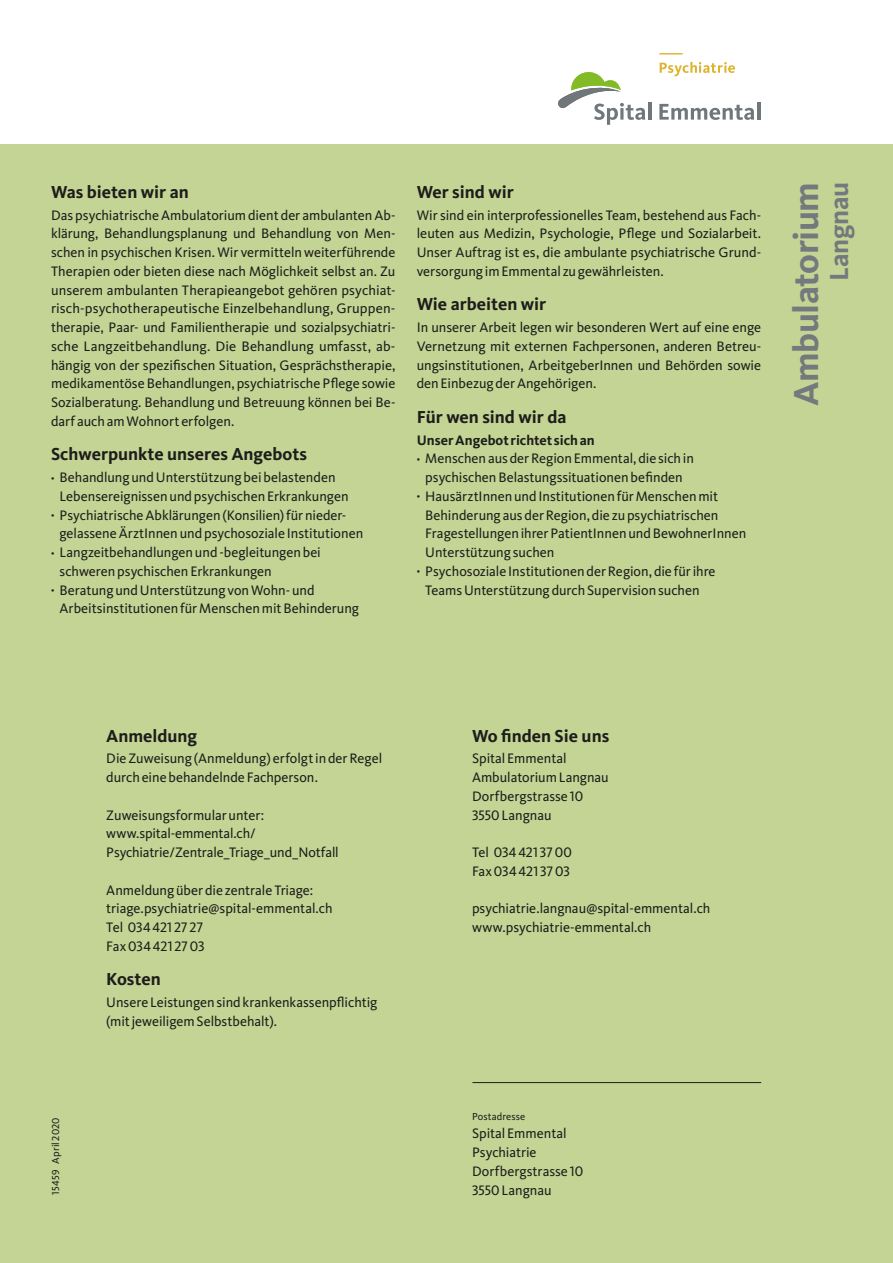
<style>
.page{position:relative;width:893px;height:1263px;background:#fff}
.page>*{position:absolute;margin:0;border:0;box-sizing:border-box;transform-origin:0 0}
.t1{font:700 36px "Kievit OT";letter-spacing:-.015em;color:#73797c}
.t2{font:700 27px "Kievit OT";letter-spacing:-.01em;color:#73797c}
.t3{font:700 18px "Kievit OT";color:#1d1d1b}
.t4{font:14.25px/18.8px "Kievit OT";letter-spacing:-.005em;color:#1d1d1b}
.t5{font:700 14.25px "Kievit OT";color:#1d1d1b}
.t6{font:10.5px "Kievit OT";letter-spacing:.01em;color:#1d1d1b}
.s1{font-size:9px}
</style>
<div class="page">
<svg style="left:660px;top:62px;width:75px;height:14px"></svg>
<hr style="left:648px;top:103px;width:3px;height:17px;background:#70777a">
<svg style="left:659px;top:104px;width:95px;height:16px"></svg>
<hr style="left:757px;top:103px;width:3px;height:17px;background:#70777a">
<svg style="left:558px;top:72px;width:87px;height:53px"></svg>
<hr style="left:659px;top:53px;width:24px;height:2px;background:#dfb22b">
<div style="left:0;top:145px;width:893px;height:1118px;background:#c3d494"></div>
<hr style="left:472px;top:1082px;width:289px;height:1px;background:#1d1d1b">
<p class="t3" style="left:51px;top:181px;width:139px">Was bieten wir an</p>
<p class="t4" style="left:51px;top:206px;width:346px;text-align:justify">Das psychiatrische Ambulatorium dient der ambulanten Ab&shy;klärung, Behandlungsplanung und Behandlung von Men&shy;schen in psychischen Krisen. Wir vermitteln weiterführende Therapien oder bieten diese nach Möglichkeit selbst an. Zu unserem ambulanten Therapieangebot gehören psychiat&shy;risch-psychotherapeutische Einzelbehandlung, Gruppen&shy;therapie, Paar- und Familientherapie und sozialpsychiatri&shy;sche Langzeitbehandlung. Die Behandlung umfasst, ab&shy;hängig von der spezifischen Situation, Gesprächstherapie, medikamentöse Behandlungen, psychiatrische Pflege sowie Sozialberatung. Behandlung und Betreuung können bei Be&shy;darf auch am Wohnort erfolgen.</p>
<p class="t3" style="left:51px;top:444px;width:257px">Schwerpunkte unseres Angebots</p>
<p class="t4" style="left:60px;top:468px;width:291px;text-indent:-9px"><span class="s1">•</span> Behandlung und Unterstützung bei belastenden<br>Lebensereignissen und psychischen Erkrankungen</p>
<p class="t4" style="left:60px;top:506px;width:305px;text-indent:-9px"><span class="s1">•</span> Psychiatrische Abklärungen (Konsilien) für nieder&shy;gelassene ÄrztInnen und psychosoziale Institutionen</p>
<p class="t4" style="left:60px;top:543px;width:263px;text-indent:-9px"><span class="s1">•</span> Langzeitbehandlungen und -begleitungen bei schweren psychischen Erkrankungen</p>
<p class="t4" style="left:60px;top:581px;width:301px;text-indent:-9px"><span class="s1">•</span> Beratung und Unterstützung von Wohn- und<br>Arbeitsinstitutionen für Menschen mit Behinderung</p>
<p class="t3" style="left:417px;top:181px;width:99px">Wer sind wir</p>
<p class="t4" style="left:417px;top:206px;width:346px;text-align:justify">Wir sind ein interprofessionelles Team, bestehend aus Fach&shy;leuten aus Medizin, Psychologie, Pflege und Sozialarbeit.<br>Unser Auftrag ist es, die ambulante psychiatrische Grund&shy;versorgung im Emmental zu gewährleisten.</p>
<p class="t3" style="left:417px;top:294px;width:131px">Wie arbeiten wir</p>
<p class="t4" style="left:417px;top:318px;width:346px;text-align:justify">In unserer Arbeit legen wir besonderen Wert auf eine enge Vernetzung mit externen Fachpersonen, anderen Betreu&shy;ungsinstitutionen, ArbeitgeberInnen und Behörden sowie den Einbezug der Angehörigen.</p>
<p class="t3" style="left:417px;top:406px;width:151px">Für wen sind wir da</p>
<p class="t5" style="left:417px;top:431px;width:179px">Unser Angebot richtet sich an</p>
<p class="t4" style="left:417px;top:449px;width:279px;text-align:center"><span class="s1">•</span> Menschen aus der Region Emmental, die sich in psychischen Belastungssituationen befinden</p>
<p class="t4" style="left:425px;top:487px;width:323px;text-indent:-9px"><span class="s1">•</span> HausärztInnen und Institutionen für Menschen mit Behinderung aus der Region, die zu psychiatrischen Fragestellungen ihrer PatientInnen und BewohnerInnen Unterstützung suchen</p>
<p class="t4" style="left:417px;top:562px;width:300px;text-align:center"><span class="s1">•</span> Psychosoziale Institutionen der Region, die für ihre<br>Teams Unterstützung durch Supervision suchen</p>
<h1 class="t1" style="left:785px;top:406px;width:226px;rotate:-90deg">Ambulatorium</h1>
<h2 class="t2" style="left:823px;top:281px;width:100px;rotate:-90deg">Langnau</h2>
<p class="t6" style="left:50px;top:1195px;width:79px;rotate:-90deg">15459 April 2020</p>
<p class="t3" style="left:106px;top:725px;width:93px">Anmeldung</p>
<p class="t4" style="left:106px;top:749px;width:277px">Die Zuweisung (Anmeldung) erfolgt in der Regel durch eine behandelnde Fachperson.</p>
<p class="t4" style="left:106px;top:806px;width:234px">Zuweisungsformular unter: www.spital-emmental.ch/<br>Psychiatrie/Zentrale_Triage_und_Notfall</p>
<p class="t4" style="left:106px;top:881px;width:228px">Anmeldung über die zentrale Triage: triage.psychiatrie@spital-emmental.ch<br>Tel 034 421 27 27<br>Fax 034 421 27 03</p>
<p class="t3" style="left:106px;top:969px;width:56px">Kosten</p>
<p class="t4" style="left:106px;top:993px;width:273px">Unsere Leistungen sind krankenkassenpflichtig (mit jeweiligem Selbstbehalt).</p>
<p class="t3" style="left:472px;top:725px;width:139px">Wo finden Sie uns</p>
<p class="t4" style="left:472px;top:749px;width:138px">Spital Emmental<br>Ambulatorium Langnau<br>Dorfbergstrasse 10<br>3550 Langnau</p>
<p class="t4" style="left:472px;top:843px;width:102px">Tel 034 421 37 00<br>Fax 034 421 37 03</p>
<p class="t4" style="left:472px;top:899px;width:240px">psychiatrie.langnau@spital-emmental.ch www.psychiatrie-emmental.ch</p>
<p class="t6" style="left:472px;top:1110px;width:55px">Postadresse</p>
<p class="t4" style="left:472px;top:1124px;width:113px">Spital Emmental<br>Psychiatrie<br>Dorfbergstrasse 10<br>3550 Langnau</p>
</div>
